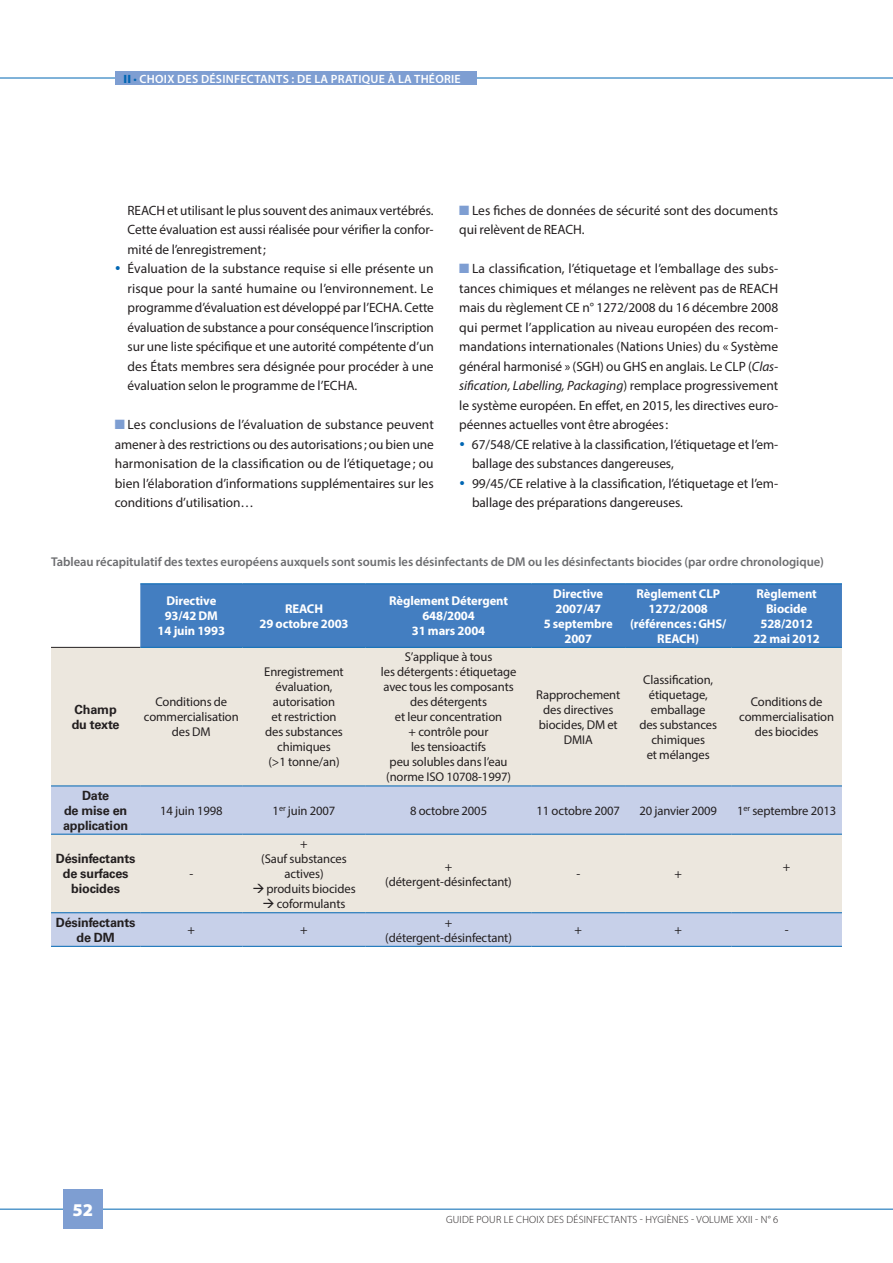
<style>
.page{position:relative;width:893px;height:1263px;background:#fff}
.page>*{position:absolute;margin:0;border:0;box-sizing:border-box;transform-origin:0 0}
.t1{font:900 18px "Myriad Pro";color:#fff}
.t2{font:13.5px/19.5px "Myriad Pro";letter-spacing:-.005em;color:#231f20}
.t3{font:12.75px/15px "Myriad Pro";letter-spacing:-.01em;color:#231f20;text-align:center}
.t4{font:700 12.75px/15px "Myriad Pro";letter-spacing:-.01em;color:#fff;text-align:center}
.t5{font:600 12.75px "Myriad Pro";letter-spacing:-.005em;color:#6c6d70}
.t6{font:700 12.75px/15px "Univers LT Std";letter-spacing:-.01em;color:#231f20;text-align:center}
.t7{font:600 12px "Myriad Pro";letter-spacing:.02em;color:#fff}
.t8{font:300 10.5px "Myriad Pro";letter-spacing:.02em;color:#231f20}
.s1{font-weight:900;color:#0166b3}
.s2{font-weight:400;color:#0166b3}
.s3{color:#7e9ed2}
.s4{font-style:italic}
</style>
<div class="page">
<hr style="left:0;top:1209px;width:893px;height:1px;background:#0166b3">
<div style="left:63px;top:1190px;width:39px;height:39px;background:#7e9ed2"></div>
<hr style="left:0;top:78px;width:893px;height:1px;background:#0166b3">
<div style="left:115px;top:71px;width:361px;height:14px;background:#7e9ed2"></div>
<div style="left:140px;top:584px;width:702px;height:63px;background:#437ec1"></div>
<div style="left:51px;top:648px;width:791px;height:138px;background:#ece7de"></div>
<svg style="left:51px;top:787px;width:791px;height:159px;background:#d8dae3"></svg>
<hr style="left:140px;top:583px;width:102px;height:1px;background:#0166b3">
<hr style="left:242px;top:583px;width:124px;height:1px;background:#0166b3">
<hr style="left:366px;top:583px;width:165px;height:1px;background:#0166b3">
<hr style="left:531px;top:583px;width:94px;height:1px;background:#0166b3">
<hr style="left:625px;top:583px;width:106px;height:1px;background:#0166b3">
<hr style="left:731px;top:583px;width:111px;height:1px;background:#0166b3">
<hr style="left:51px;top:834px;width:89px;height:1px;background:#0166b3">
<hr style="left:140px;top:834px;width:102px;height:1px;background:#0166b3">
<hr style="left:242px;top:834px;width:124px;height:1px;background:#0166b3">
<hr style="left:366px;top:834px;width:165px;height:1px;background:#0166b3">
<hr style="left:531px;top:834px;width:94px;height:1px;background:#0166b3">
<hr style="left:625px;top:834px;width:106px;height:1px;background:#0166b3">
<hr style="left:731px;top:834px;width:111px;height:1px;background:#0166b3">
<hr style="left:51px;top:912px;width:89px;height:1px;background:#0166b3">
<hr style="left:140px;top:912px;width:102px;height:1px;background:#0166b3">
<hr style="left:242px;top:912px;width:124px;height:1px;background:#0166b3">
<hr style="left:366px;top:912px;width:165px;height:1px;background:#0166b3">
<hr style="left:531px;top:912px;width:94px;height:1px;background:#0166b3">
<hr style="left:625px;top:912px;width:106px;height:1px;background:#0166b3">
<hr style="left:731px;top:912px;width:111px;height:1px;background:#0166b3">
<hr style="left:51px;top:946px;width:89px;height:1px;background:#0166b3">
<hr style="left:140px;top:946px;width:102px;height:1px;background:#0166b3">
<hr style="left:242px;top:946px;width:124px;height:1px;background:#0166b3">
<hr style="left:366px;top:946px;width:165px;height:1px;background:#0166b3">
<hr style="left:531px;top:946px;width:94px;height:1px;background:#0166b3">
<hr style="left:625px;top:946px;width:106px;height:1px;background:#0166b3">
<hr style="left:731px;top:946px;width:111px;height:1px;background:#0166b3">
<hr style="left:51px;top:647px;width:89px;height:1px;background:#231f20">
<hr style="left:140px;top:647px;width:102px;height:1px;background:#0166b3">
<hr style="left:242px;top:647px;width:124px;height:1px;background:#0166b3">
<hr style="left:366px;top:647px;width:165px;height:1px;background:#0166b3">
<hr style="left:531px;top:647px;width:94px;height:1px;background:#0166b3">
<hr style="left:625px;top:647px;width:106px;height:1px;background:#0166b3">
<hr style="left:731px;top:647px;width:111px;height:1px;background:#0166b3">
<hr style="left:51px;top:786px;width:89px;height:1px;background:#0166b3">
<hr style="left:140px;top:786px;width:102px;height:1px;background:#0166b3">
<hr style="left:242px;top:786px;width:124px;height:1px;background:#0166b3">
<hr style="left:366px;top:786px;width:165px;height:1px;background:#0166b3">
<hr style="left:531px;top:786px;width:94px;height:1px;background:#0166b3">
<hr style="left:625px;top:786px;width:106px;height:1px;background:#0166b3">
<hr style="left:731px;top:786px;width:111px;height:1px;background:#0166b3">
<p class="t7" style="left:123px;top:71px;width:339px"><span class="s1">II</span> <span class="s2">•</span> CHOIX DES DÉSINFECTANTS : DE LA PRATIQUE À LA THÉORIE</p>
<p class="t2" style="left:128px;top:200px;width:308px">REACH et utilisant le plus souvent des animaux vertébrés.<br>Cette évaluation est aussi réalisée pour vérifier la confor&shy;mité de l’enregistrement;<br>Évaluation de la substance requise si elle présente un risque pour la santé humaine ou l’environnement. Le programme d’évaluation est développé par l’ECHA. Cette évaluation de substance a pour conséquence l’inscription sur une liste spécifique et une autorité compétente d’un des États membres sera désignée pour procéder à une évaluation selon le programme de l’ECHA.</p>
<p class="t2" style="left:115px;top:415px;width:321px;text-align:justify"><span class="s3">■</span> Les conclusions de l’évaluation de substance peuvent amener à des restrictions ou des autorisations; ou bien une harmonisation de la classification ou de l’étiquetage ; ou bien l’élaboration d’informations supplémentaires sur les conditions d’utilisation…</p>
<p class="t2" style="left:459px;top:200px;width:321px"><span class="s3">■</span> Les fiches de données de sécurité sont des documents qui relèvent de REACH.</p>
<p class="t2" style="left:459px;top:259px;width:321px;text-align:justify"><span class="s3">■</span> La classification, l’étiquetage et l’emballage des subs&shy;tances chimiques et mélanges ne relèvent pas de REACH mais du règlement CE n° 1272/2008 du 16 décembre 2008 qui permet l’application au niveau européen des recom&shy;mandations internationales (Nations Unies) du « Système général harmonisé » (SGH) ou GHS en anglais. Le CLP (<span class="s4">Clas&shy;sification, Labelling, Packaging</span>) remplace progressivement le système européen. En effet, en 2015, les directives euro&shy;péennes actuelles vont être abrogées:</p>
<p class="t2" style="left:472px;top:434px;width:308px">67/548/CE relative à la classification, l’étiquetage et l’em&shy;ballage des substances dangereuses,<br>99/45/CE relative à la classification, l’étiquetage et l’em&shy;ballage des préparations dangereuses.</p>
<p class="t5" style="left:51px;top:553px;width:775px">Tableau récapitulatif des textes européens auxquels sont soumis les désinfectants de DM ou les désinfectants biocides (par ordre chronologique)</p>
<p class="t4" style="left:158px;top:593px;width:69px">Directive<br>93/42 DM<br>14 juin 1993</p>
<p class="t4" style="left:259px;top:601px;width:91px">REACH<br>29 octobre 2003</p>
<p class="t4" style="left:389px;top:593px;width:121px">Règlement Détergent<br>648/2004<br>31 mars 2004</p>
<p class="t4" style="left:544px;top:586px;width:70px">Directive<br>2007/47<br>5 septembre<br>2007</p>
<p class="t4" style="left:630px;top:586px;width:98px">Règlement CLP<br>1272/2008 (références : GHS/<br>REACH)</p>
<p class="t4" style="left:753px;top:586px;width:68px">Règlement<br>Biocide<br>528/2012<br>22 mai 2012</p>
<p class="t6" style="left:72px;top:702px;width:49px;text-align:left">Champ du texte</p>
<p class="t3" style="left:144px;top:694px;width:96px">Conditions de commercialisation des DM</p>
<p class="t3" style="left:264px;top:664px;width:81px">Enregistrement évaluation, autorisation<br>et restriction des substances chimiques<br>(&gt;1 tonne/an)</p>
<p class="t3" style="left:381px;top:649px;width:137px">S’applique à tous<br>les détergents: étiquetage avec tous les composants des détergents<br>et leur concentration<br>+ contrôle pour<br>les tensioactifs<br>peu solubles dans l’eau (norme ISO 10708-1997)</p>
<p class="t3" style="left:536px;top:687px;width:86px">Rapprochement des directives biocides, DM et<br>DMIA</p>
<p class="t3" style="left:639px;top:672px;width:79px">Classification, étiquetage, emballage<br>des substances chimiques<br>et mélanges</p>
<p class="t3" style="left:739px;top:694px;width:96px">Conditions de commercialisation des biocides</p>
<p class="t6" style="left:63px;top:788px;width:67px">Date<br>de mise en application</p>
<p class="t6" style="left:56px;top:851px;width:81px">Désinfectants de surfaces biocides</p>
<p class="t3" style="left:160px;top:803px;width:64px">14 juin 1998</p>
<p class="t3" style="left:273px;top:803px;width:64px">1<sup>er</sup> juin 2007</p>
<p class="t3" style="left:410px;top:803px;width:79px">8 octobre 2005</p>
<p class="t3" style="left:537px;top:803px;width:85px">11 octobre 2007</p>
<p class="t3" style="left:639px;top:803px;width:79px">20 janvier 2009</p>
<p class="t3" style="left:737px;top:803px;width:101px">1<sup>er</sup> septembre 2013</p>
<p class="t3" style="left:189px;top:866px;width:5px">-</p>
<p class="t3" style="left:261px;top:836px;width:87px">+<br>(Sauf substances actives)</p>
<p class="t3" style="left:252px;top:881px;width:105px">→ produits biocides</p>
<p class="t3" style="left:263px;top:896px;width:84px">→ coformulants</p>
<p class="t3" style="left:385px;top:859px;width:128px">+ (détergent-désinfectant)</p>
<p class="t3" style="left:576px;top:866px;width:5px">-</p>
<p class="t3" style="left:674px;top:866px;width:9px">+</p>
<p class="t3" style="left:783px;top:859px;width:9px">+</p>
<p class="t6" style="left:56px;top:915px;width:81px">Désinfectants de DM</p>
<p class="t3" style="left:188px;top:922px;width:9px">+</p>
<p class="t3" style="left:300px;top:922px;width:9px">+</p>
<p class="t3" style="left:385px;top:915px;width:128px">+ (détergent-désinfectant)</p>
<p class="t3" style="left:574px;top:922px;width:9px">+</p>
<p class="t3" style="left:674px;top:922px;width:9px">+</p>
<p class="t3" style="left:785px;top:922px;width:5px">-</p>
<h1 class="t1" style="left:73px;top:1198px;width:22px">52</h1>
<p class="t8" style="left:446px;top:1213px;width:334px">GUIDE POUR LE CHOIX DES DÉSINFECTANTS - HYGIÈNES - VOLUME XXII - N° 6</p>
</div>
